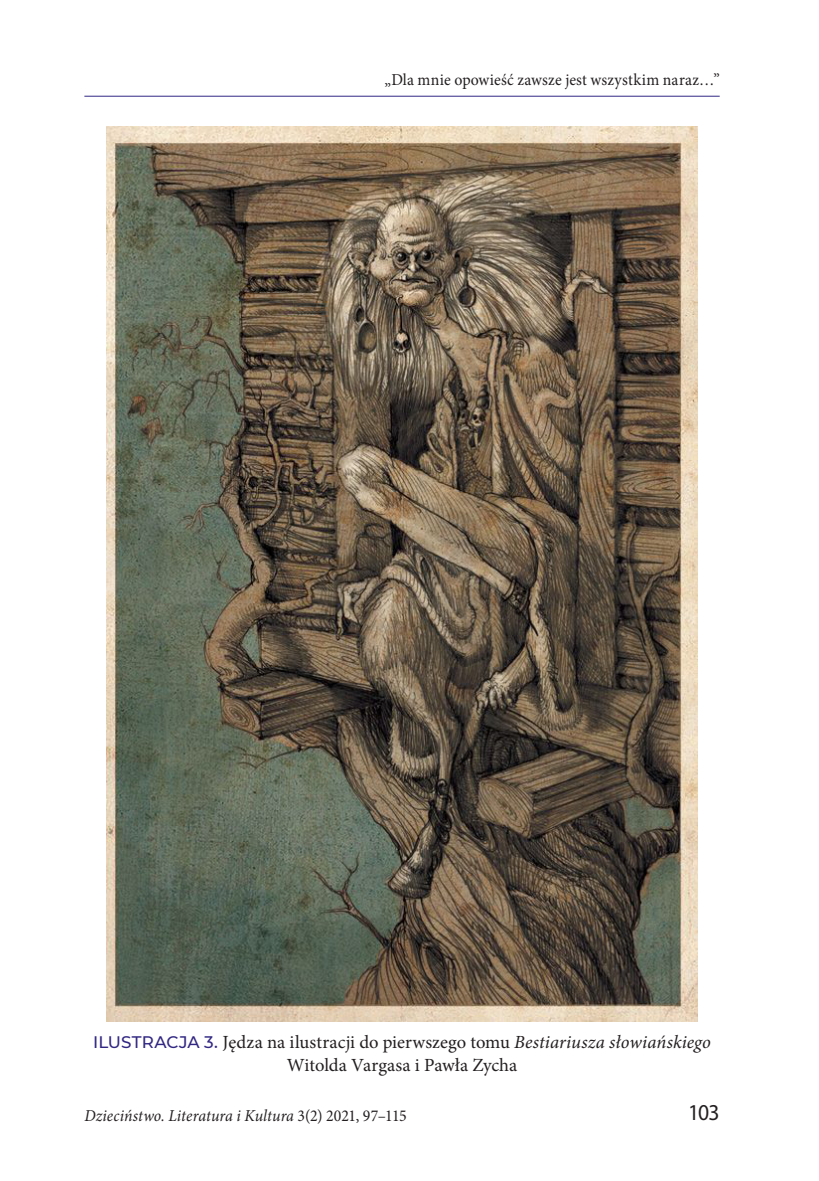
<style>
.page{position:relative;width:819px;height:1181px;background:#fff}
.page>*{position:absolute;margin:0;border:0;box-sizing:border-box;transform-origin:0 0}
.t1{font:22.75px "Myriad Pro";color:#231f20;scale:.95 1}
.podpis{font:18.55px/22.8px "Minion Pro";color:#231f20;text-align:center}
.t2{font:italic 16.62px "Minion Pro";letter-spacing:.005em;color:#231f20;scale:.95 1}
.pagina{font:16.62px "Minion Pro";letter-spacing:.01em;color:#231f20;scale:.95 1}
.s1{font-family:"Montserrat";font-weight:500;font-size:16.62px;color:#312783}
.s2{font-style:italic}
.s3{font-style:normal}
</style>
<div class="page">
<hr style="left:84px;top:96px;width:635px;height:1px;background:#312783">
<img style="left:106px;top:127px;width:592px;height:894px">
<p class="pagina" style="left:384px;top:69px;width:354px">„Dla mnie opowieść zawsze jest wszystkim naraz…”</p>
<p class="podpis" style="left:93px;top:1031px;width:619px"><span class="s1">ILUSTRACJA 3.</span> Jędza na ilustracji do pierwszego tomu <span class="s2">Bestiariusza słowiańskiego<br></span>Witolda Vargasa i Pawła Zycha</p>
<p class="t2" style="left:84px;top:1104px;width:341px">Dzieciństwo. Literatura i Kultura <span class="s3">3(2) 2021, 97–115</span></p>
<p class="t1" style="left:688px;top:1098px;width:35px">103</p>
</div>
